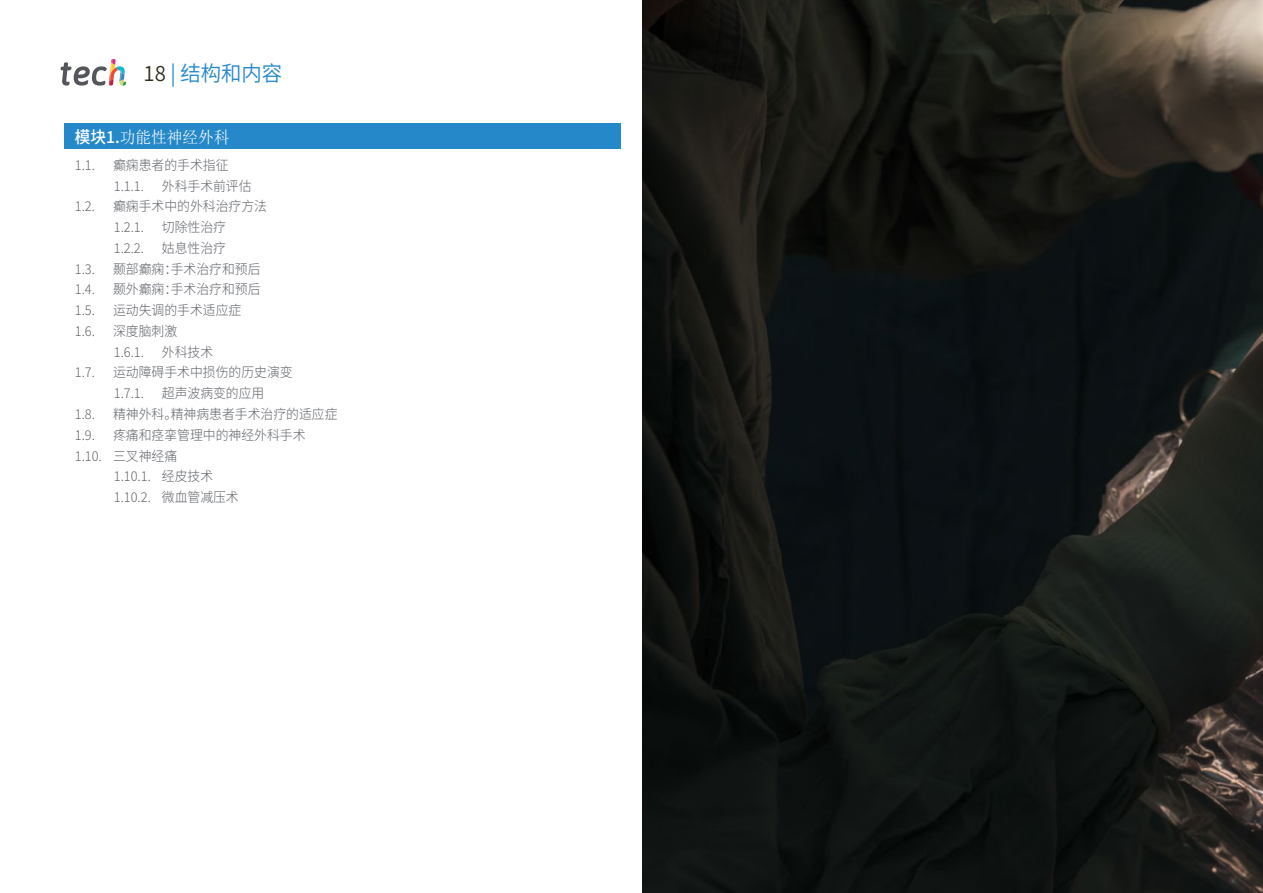
<style>
.page{position:relative;width:1263px;height:893px;background:#fff}
.page>*{position:absolute;margin:0;border:0;box-sizing:border-box;transform-origin:0 0}
.t1{font:21px "Source Han Sans CN";color:#2488c9}
.t2{font:16.5px "Sim Sun";color:#fff;scale:.95 1}
.t3{font:300 13.5px/20.7px "Source Han Sans CN";color:#61646a;scale:.95 1}
.s1{color:#312e20}
.s2{font-family:"Source Han Sans CN";font-weight:500}
</style>
<div class="page">
<div style="left:64px;top:123px;width:557px;height:26px;background:#2488c9"></div>
<img style="left:642px;top:0;width:621px;height:893px">
<svg style="left:61px;top:59px;width:65px;height:27px"></svg>
<h1 class="t1" style="left:144px;top:61px;width:140px"><span class="s1">18</span> | 结构和内容</h1>
<p class="t2" style="left:75px;top:129px;width:164px"><span class="s2">模块1.</span>功能性神经外科</p>
<p class="t3" style="left:75px;top:155px;width:23px">1.1.</p>
<p class="t3" style="left:113px;top:155px;width:123px">癫痫患者的手术指征<br>1.1.1.</p>
<p class="t3" style="left:162px;top:176px;width:96px">外科手术前评估</p>
<p class="t3" style="left:75px;top:196px;width:23px">1.2.</p>
<p class="t3" style="left:113px;top:196px;width:163px">癫痫手术中的外科治疗方法<br>1.2.1.</p>
<p class="t3" style="left:162px;top:217px;width:69px">切除性治疗</p>
<p class="t3" style="left:114px;top:238px;width:33px">1.2.2.</p>
<p class="t3" style="left:162px;top:238px;width:69px">姑息性治疗</p>
<p class="t3" style="left:75px;top:259px;width:23px">1.3.</p>
<p class="t3" style="left:113px;top:259px;width:157px">颞部癫痫：手术治疗和预后</p>
<p class="t3" style="left:75px;top:279px;width:23px">1.4.</p>
<p class="t3" style="left:113px;top:279px;width:157px">颞外癫痫：手术治疗和预后</p>
<p class="t3" style="left:75px;top:300px;width:23px">1.5.</p>
<p class="t3" style="left:113px;top:300px;width:136px">运动失调的手术适应症</p>
<p class="t3" style="left:75px;top:321px;width:23px">1.6.</p>
<p class="t3" style="left:113px;top:321px;width:69px">深度脑刺激<br>1.6.1.</p>
<p class="t3" style="left:162px;top:342px;width:55px">外科技术</p>
<p class="t3" style="left:75px;top:362px;width:23px">1.7.</p>
<p class="t3" style="left:113px;top:362px;width:191px">运动障碍手术中损伤的历史演变<br>1.7.1.</p>
<p class="t3" style="left:162px;top:383px;width:109px">超声波病变的应用</p>
<p class="t3" style="left:75px;top:404px;width:23px">1.8.</p>
<p class="t3" style="left:113px;top:404px;width:238px">精神外科。精神病患者手术治疗的适应症</p>
<p class="t3" style="left:75px;top:425px;width:23px">1.9.</p>
<p class="t3" style="left:113px;top:425px;width:204px">疼痛和痉挛管理中的神经外科手术</p>
<p class="t3" style="left:75px;top:445px;width:109px">1.10. 三叉神经痛</p>
<p class="t3" style="left:114px;top:466px;width:106px">1.10.1. 经皮技术</p>
<p class="t3" style="left:114px;top:487px;width:133px">1.10.2. 微血管减压术</p>
</div>
